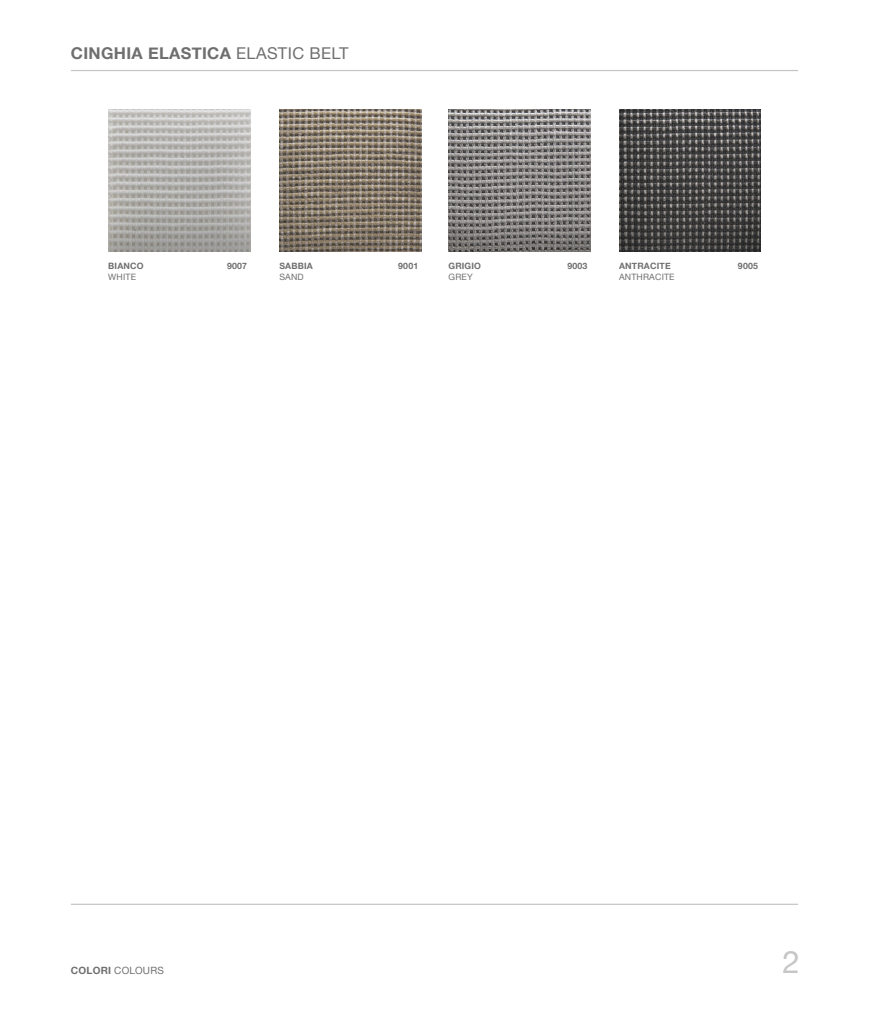
<style>
.page{position:relative;width:869px;height:1010px;background:#fff}
.page>*{position:absolute;margin:0;border:0;box-sizing:border-box;transform-origin:0 0}
.t1{font:31.25px "Helvetica Neue";color:#c6c6c6}
.t2{font:700 16.25px "Helvetica Neue";letter-spacing:.02em;color:#706f6f}
.t3{font:10px "Helvetica Neue";letter-spacing:.025em;color:#706f6f}
.t4{font:700 8.75px "Helvetica Neue";letter-spacing:.02em;color:#706f6f}
.t5{font:8.75px "Helvetica Neue";letter-spacing:.02em;color:#706f6f}
.s1{font-weight:400}
.s2{font-weight:700}
</style>
<div class="page">
<hr style="left:71px;top:904px;width:726px;height:1px;background:#c6c6c6">
<hr style="left:71px;top:70px;width:726px;height:1px;background:#c6c6c6">
<img style="left:448px;top:110px;width:142px;height:142px">
<img style="left:108px;top:110px;width:142px;height:142px">
<img style="left:619px;top:110px;width:141px;height:142px">
<img style="left:279px;top:110px;width:142px;height:142px">
<h2 class="t2" style="left:71px;top:43px;width:279px">CINGHIA ELASTICA <span class="s1">ELASTIC BELT</span></h2>
<p class="t4" style="left:108px;top:260px;width:37px">BIANCO</p>
<p class="t4" style="left:227px;top:260px;width:21px">9007</p>
<p class="t5" style="left:108px;top:271px;width:29px">WHITE</p>
<p class="t4" style="left:279px;top:260px;width:35px">SABBIA</p>
<p class="t4" style="left:398px;top:260px;width:21px">9001</p>
<p class="t5" style="left:279px;top:271px;width:26px">SAND</p>
<p class="t4" style="left:448px;top:260px;width:34px">GRIGIO</p>
<p class="t4" style="left:567px;top:260px;width:21px">9003</p>
<p class="t5" style="left:448px;top:271px;width:26px">GREY</p>
<p class="t4" style="left:618px;top:260px;width:53px">ANTRACITE</p>
<p class="t4" style="left:737px;top:260px;width:21px">9005</p>
<p class="t5" style="left:618px;top:271px;width:57px">ANTHRACITE</p>
<p class="t3" style="left:71px;top:963px;width:95px"><span class="s2">COLORI</span> COLOURS</p>
<h1 class="t1" style="left:782px;top:939px;width:19px">2</h1>
</div>
